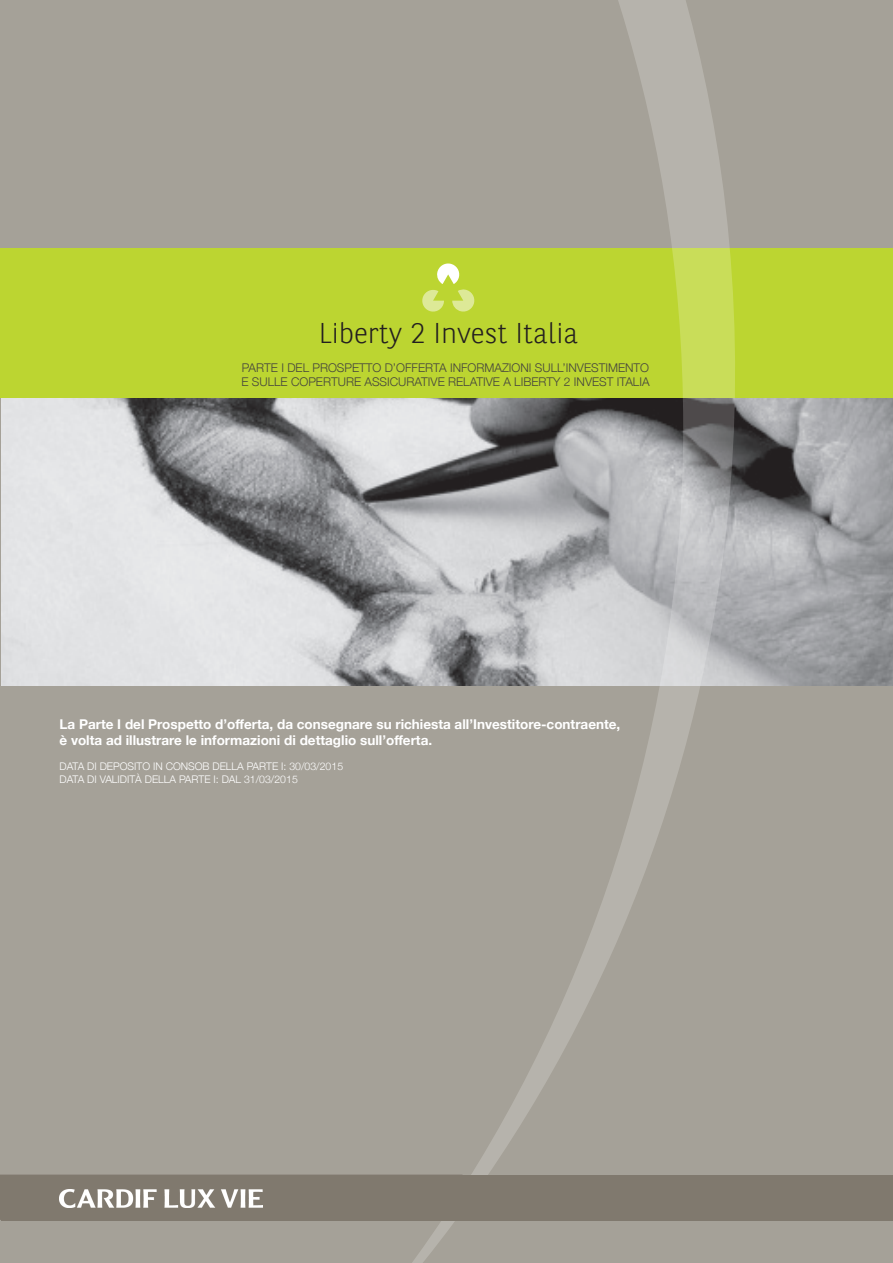
<style>
.page{position:relative;width:893px;height:1263px;background:#fff}
.page>*{position:absolute;margin:0;border:0;box-sizing:border-box;transform-origin:0 0}
.t1{font:300 28.5px "BNPP Sans";color:#231f20}
.t2{font:700 13.5px/16.2px "Helvetica Neue";color:#fff}
.t3{font:300 12px/14.4px "Helvetica Neue";color:#44433e}
.t4{font:300 10.5px/12.6px "Helvetica Neue";color:#fff}
</style>
<div class="page">
<hr style="left:0;top:0;width:2px;height:1263px;background:#a5a198">
<div style="left:2px;top:0;width:891px;height:1263px;background:#a5a198"></div>
<img style="left:2px;top:397px;width:891px;height:288px">
<div style="left:0;top:248px;width:893px;height:149px;background:#bcd531"></div>
<svg style="left:398px;top:0;width:349px;height:1263px"></svg>
<div style="left:2px;top:1175px;width:891px;height:45px;background:#80796e"></div>
<svg style="left:0;top:1174px;width:463px;height:46px"></svg>
<img style="left:60px;top:1190px;width:203px;height:17px">
<h1 class="t1" style="left:319px;top:314px;width:261px">Liberty 2 Invest Italia</h1>
<p class="t3" style="left:241px;top:359px;width:410px">PARTE I DEL PROSPETTO D’OFFERTA INFORMAZIONI SULL’INVESTIMENTO<br>E SULLE COPERTURE ASSICURATIVE RELATIVE A LIBERTY 2 INVEST ITALIA</p>
<p class="t2" style="left:60px;top:715px;width:562px">La Parte I del Prospetto d’offerta, da consegnare su richiesta all’Investitore-contraente, è volta ad illustrare le informazioni di dettaglio sull’offerta.</p>
<p class="t4" style="left:60px;top:759px;width:285px">DATA DI DEPOSITO IN CONSOB DELLA PARTE I: 30/03/2015<br>DATA DI VALIDITÀ DELLA PARTE I: DAL 31/03/2015</p>
</div>
